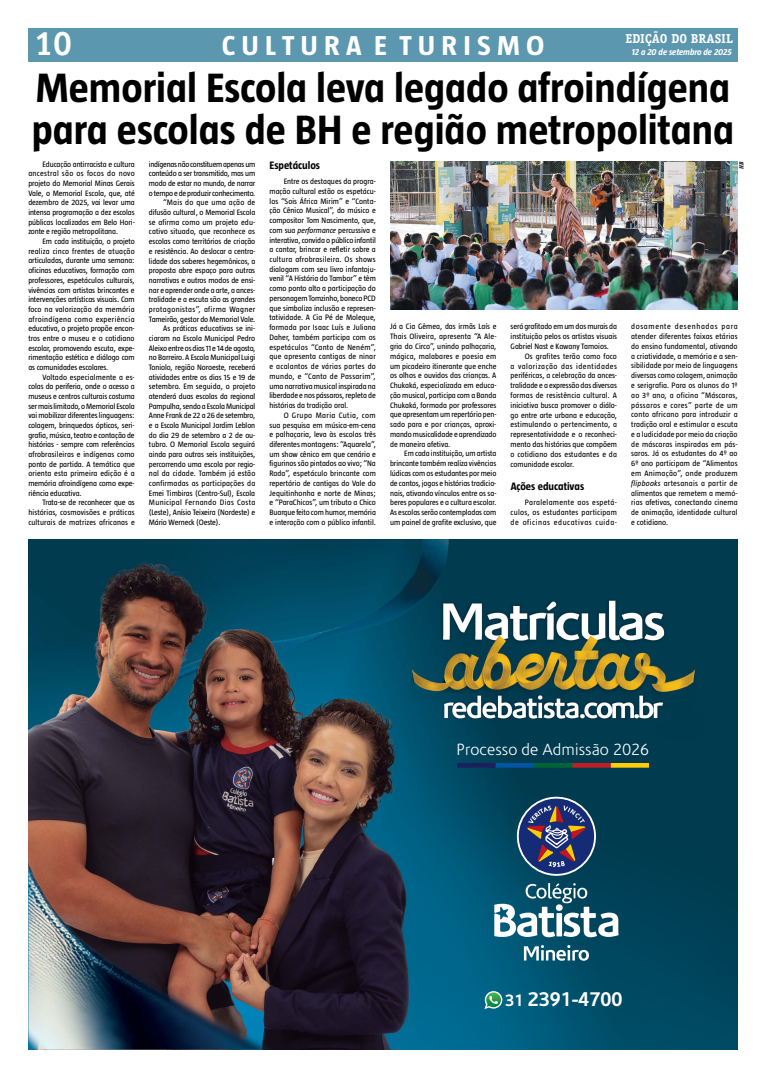
<style>
.page{position:relative;width:766px;height:1078px;background:#fff}
.page>*{position:absolute;margin:0;border:0;box-sizing:border-box;transform-origin:0 0}
.t1{font:700 42px/42px "Taz";color:#000}
.t2{font:700 34px "Officina Sans Std";color:#fff}
.t3{font:700 28px "Taz";color:#fff;scale:1.04 1}
.t4{font:700 20px "Corisande";color:#fff}
.t5{font:300 16.4px "Corisande";color:#fff}
.t6{font:700 13px "Officina Serif Std";color:#fff}
.t7{font:700 11px "Taz";color:#000}
.t8{font:italic 700 9px "Taz";color:#fff}
.t9{font:8px/9.7px "Taz";letter-spacing:-.01em;color:#000;text-align:justify}
.t10{font:8px "Taz";letter-spacing:.04em;color:#000}
.t11{font:8px "Taz";letter-spacing:.02em;color:#000}
.t12{font:8px "Taz";letter-spacing:.015em;color:#000}
.t13{font:8px "Taz";letter-spacing:-.03em;color:#000}
.t14{font:8px "Taz";letter-spacing:.01em;color:#000}
.t15{font:8px "Taz";letter-spacing:.025em;color:#000}
.t16{font:italic 700 6px "Officina Serif Std";color:#000}
.s1{font-style:italic}
.s2{font-size:16.6px}
</style>
<div class="page">
<div style="left:28px;top:28px;width:709px;height:34px;background:#5c97b0"></div>
<img style="left:390px;top:161px;width:347px;height:149px">
<img style="left:28px;top:539px;width:709px;height:510px">
<img style="left:331px;top:825px;width:85px;height:224px">
<img style="left:215px;top:539px;width:385px;height:39px">
<img style="left:28px;top:825px;width:303px;height:224px">
<img style="left:28px;top:560px;width:388px;height:265px">
<img style="left:403px;top:578px;width:300px;height:171px">
<img style="left:412px;top:636px;width:281px;height:55px">
<svg style="left:484px;top:990px;width:18px;height:18px"></svg>
<svg style="left:523px;top:944px;width:65px;height:16px"></svg>
<svg style="left:494px;top:882px;width:124px;height:55px"></svg>
<svg style="left:516px;top:796px;width:79px;height:79px"></svg>
<div style="left:518px;top:798px;width:76px;height:75px;background:#162b75;border-radius:50%"></div>
<svg style="left:527px;top:805px;width:58px;height:61px"></svg>
<img style="left:457px;top:763px;width:191px;height:4px">
<h2 class="t2" style="left:34px;top:23px;width:39px">10</h2>
<h3 class="t3" style="left:221px;top:30px;width:309px">CUL T URA E T URISMO</h3>
<h3 class="t6" style="left:625px;top:31px;width:109px">EDIÇÃO DO BRASIL</h3>
<p class="t8" style="left:631px;top:48px;width:101px">12 a 20 de setembro de 2025</p>
<h1 class="t1" style="left:32px;top:67px;width:703px">Memorial Escola leva legado afroindígena para escolas de BH e região metropolitana</h1>
<p class="t9" style="left:28px;top:159px;width:108px;text-indent:14px">Educação antirracista e cultura ancestral são os focos do novo projeto do Memorial Minas Gerais Vale, o Memorial Escola, que, até dezembro de 2025, vai levar uma intensa programação a dez escolas públicas localizadas em Belo Hori&shy;zonte e região metropolitana.</p>
<p class="t9" style="left:28px;top:236px;width:108px;text-indent:14px">Em cada instituição, o projeto realiza cinco frentes de atuação articuladas, durante uma semana: oficinas educativas, formação com professores, espetáculos culturais, vivências com artistas brincantes e intervenções artísticas visuais. Com foco na valorização da memória afroindígena como experiência educativa, o projeto propõe encon&shy;tros entre o museu e o cotidiano escolar, promovendo escuta, expe&shy;rimentação estética e diálogo com as comunidades escolares.</p>
<p class="t9" style="left:28px;top:372px;width:108px;text-indent:14px">Voltado especialmente a es&shy;colas da periferia, onde o acesso a museus e centros culturais costuma ser mais limitado, o Memorial Escola vai mobilizar diferentes linguagens: colagem, brinquedos ópticos, seri&shy;grafia, música, teatro e contação de histórias - sempre com referências afrobrasileiras e indígenas como ponto de partida. A temática que orienta esta primeira edição é a memória afroindígena como expe&shy;riência educativa.</p>
<p class="t9" style="left:28px;top:498px;width:108px;text-indent:14px">Trata-se de reconhecer que as histórias, cosmovisões e práticas culturais de matrizes africanas e</p>
<h3 class="t7" style="left:269px;top:159px;width:52px">Espetáculos</h3>
<p class="t9" style="left:269px;top:176px;width:108px;text-indent:14px">Entre os destaques da progra&shy;mação cultural estão os espetácu&shy;los “Sois África Mirim” e “Conta&shy;ção Cênico Musical”, do músico e compositor Tom Nascimento, que, com sua <span class="s1">performance</span> percussiva e interativa, convida o público infantil a cantar, brincar e refletir sobre a cultura afrobrasileira. Os shows dialogam com seu livro infantoju&shy;venil “A História do Tambor” e têm como ponto alto a participação do personagem Tomzinho, boneco PCD que simboliza inclusão e represen&shy;tatividade. A Cia Pé de Moleque, formada por Isaac Luís e Juliana Daher, também participa com os espetáculos “Canto de Neném”, que apresenta cantigas de ninar e acalantos de várias partes do mundo, e “Canto de Passarim”, uma narrativa musical inspirada na liberdade e nos pássaros, repleta de histórias da tradição oral.</p>
<p class="t9" style="left:269px;top:410px;width:108px;text-indent:14px">O Grupo Maria Cutia, com sua pesquisa em música-em-cena e palhaçaria, leva às escolas três diferentes montagens: “Aquarela”, um show cênico em que cenário e figurinos são pintados ao vivo; “Na Roda”, espetáculo brincante com repertório de cantigas do Vale do Jequitinhonha e norte de Minas; e “ParaChicos”, um tributo a Chico Buarque feito com humor, memória e interação com o público infantil.</p>
<p class="t13" style="left:149px;top:160px;width:108px">indígenas não constituem apenas um</p>
<p class="t9" style="left:149px;top:169px;width:108px">conteúdo a ser transmitido, mas um</p>
<p class="t9" style="left:149px;top:178px;width:108px">modo de estar no mundo, de narrar</p>
<p class="t9" style="left:149px;top:188px;width:108px">o tempo e de produzir conhecimento.</p>
<p class="t15" style="left:163px;top:198px;width:94px">“Mais do que uma ação de</p>
<p class="t9" style="left:149px;top:207px;width:108px">difusão cultural, o Memorial Escola</p>
<p class="t12" style="left:149px;top:218px;width:108px">se afirma como um projeto edu-</p>
<p class="t14" style="left:149px;top:227px;width:108px">cativo situado, que reconhece as</p>
<p class="t9" style="left:149px;top:236px;width:108px">escolas como territórios de criação</p>
<p class="t9" style="left:149px;top:246px;width:108px">e resistência. Ao deslocar a centra-</p>
<p class="t9" style="left:149px;top:256px;width:108px">lidade dos saberes hegemônicos, a</p>
<p class="t9" style="left:149px;top:265px;width:108px">proposta abre espaço para outras</p>
<p class="t9" style="left:149px;top:275px;width:108px">narrativas e outros modos de ensi-</p>
<p class="t9" style="left:149px;top:285px;width:108px">nar e aprender onde a arte, a ances-</p>
<p class="t9" style="left:149px;top:294px;width:108px">tralidade e a escuta são as grandes</p>
<p class="t10" style="left:149px;top:305px;width:108px">protagonistas”, afirma Wagner</p>
<p class="t9" style="left:149px;top:314px;width:108px">Tameirão, gestor do Memorial Vale.</p>
<p class="t9" style="left:163px;top:324px;width:94px">As práticas educativas se ini-</p>
<p class="t9" style="left:149px;top:333px;width:108px">ciaram na Escola Municipal Pedro</p>
<p class="t9" style="left:149px;top:343px;width:108px">Aleixo entre os dias 11 e 14 de agosto,</p>
<p class="t9" style="left:149px;top:353px;width:108px">no Barreiro. A Escola Municipal Luigi</p>
<p class="t9" style="left:149px;top:362px;width:108px">Toniolo, região Noroeste, receberá</p>
<p class="t9" style="left:149px;top:372px;width:108px">atividades entre os dias 15 e 19 de</p>
<p class="t12" style="left:149px;top:382px;width:108px">setembro. Em seguida, o projeto</p>
<p class="t9" style="left:149px;top:391px;width:108px">atenderá duas escolas da regional</p>
<p class="t9" style="left:149px;top:401px;width:108px">Pampulha, sendo a Escola Municipal</p>
<p class="t9" style="left:149px;top:411px;width:108px">Anne Frank de 22 a 26 de setembro,</p>
<p class="t9" style="left:149px;top:420px;width:108px">e a Escola Municipal Jardim Leblon</p>
<p class="t9" style="left:149px;top:430px;width:108px">do dia 29 de setembro a 2 de ou-</p>
<p class="t9" style="left:149px;top:440px;width:108px">tubro. O Memorial Escola seguirá</p>
<p class="t9" style="left:149px;top:449px;width:108px">ainda para outras seis instituições,</p>
<p class="t9" style="left:149px;top:459px;width:108px">percorrendo uma escola por regio-</p>
<p class="t11" style="left:149px;top:469px;width:108px">nal da cidade. Também já estão</p>
<p class="t11" style="left:149px;top:479px;width:108px">confirmadas as participações da</p>
<p class="t9" style="left:149px;top:488px;width:108px">Emei Timbiras (Centro-Sul), Escola</p>
<p class="t10" style="left:149px;top:498px;width:108px">Municipal Fernando Dias Costa</p>
<p class="t9" style="left:149px;top:507px;width:108px">(Leste), Anísio Teixeira (Nordeste) e</p>
<p class="t9" style="left:149px;top:517px;width:73px">Mário Werneck (Oeste).</p>
<p class="t16" style="left:737px;top:169px;width:9px;rotate:-90deg">HB</p>
<p class="t9" style="left:631px;top:322px;width:108px">dosamente desenhadas para atender diferentes faixas etárias do ensino fundamental, ativando a criatividade, a memória e a sen&shy;sibilidade por meio de linguagens diversas como colagem, animação e serigrafia. Para os alunos do 1º ao 3º ano, a oficina “Máscaras, pássaros e cores” parte de um conto africano para introduzir a tradição oral e estimular a escuta e a ludicidade por meio da criação de máscaras inspiradas em pás&shy;saros. Já os estudantes do 4º ao 6º ano participam de “Alimentos em Animação”, onde produzem <span class="s1">flipbooks</span> artesanais a partir de alimentos que remetem a memó&shy;rias afetivas, conectando cinema de animação, identidade cultural e cotidiano.</p>
<p class="t9" style="left:390px;top:322px;width:108px">Já a Cia Gêmea, das irmãs Laís e Thais Oliveira, apresenta “A Ale&shy;gria do Circo”, unindo palhaçaria, mágica, malabares e poesia em um picadeiro itinerante que enche os olhos e ouvidos das crianças. A Chukaká, especializada em educa&shy;ção musical, participa com a Banda Chukaká, formada por professores que apresentam um repertório pen&shy;sado para e por crianças, aproxi&shy;mando musicalidade e aprendizado de maneira afetiva.</p>
<p class="t9" style="left:390px;top:449px;width:108px;text-indent:14px">Em cada instituição, um artista brincante também realiza vivências lúdicas com os estudantes por meio de cantos, jogos e histórias tradicio&shy;nais, ativando vínculos entre os sa&shy;beres populares e a cultura escolar.<br>As escolas serão contempladas com um painel de grafite exclusivo, que</p>
<p class="t9" style="left:510px;top:322px;width:108px">será grafitado em um dos murais da instituição pelos os artistas visuais Gabriel Nast e Kawany Tamoios.</p>
<p class="t9" style="left:510px;top:351px;width:108px;text-indent:14px">Os grafites terão como foco a valorização das identidades periféricas, a celebração da ances&shy;tralidade e a expressão das diversas formas de resistência cultural. A iniciativa busca promover o diálo&shy;go entre arte urbana e educação, estimulando o pertencimento, a representatividade e o reconheci&shy;mento das histórias que compõem o cotidiano dos estudantes e da comunidade escolar.</p>
<h3 class="t7" style="left:510px;top:480px;width:75px">Ações educativas</h3>
<p class="t9" style="left:510px;top:497px;width:108px;text-indent:14px">Paralelamente aos espetá&shy;culos, os estudantes participam de oficinas educativas cuida-</p>
<h3 class="t5" style="left:456px;top:740px;width:194px">Processo de Admissão 2026</h3>
<h3 class="t4" style="left:505px;top:987px;width:119px"><span class="s2">31</span> 2391-4700</h3>
</div>
